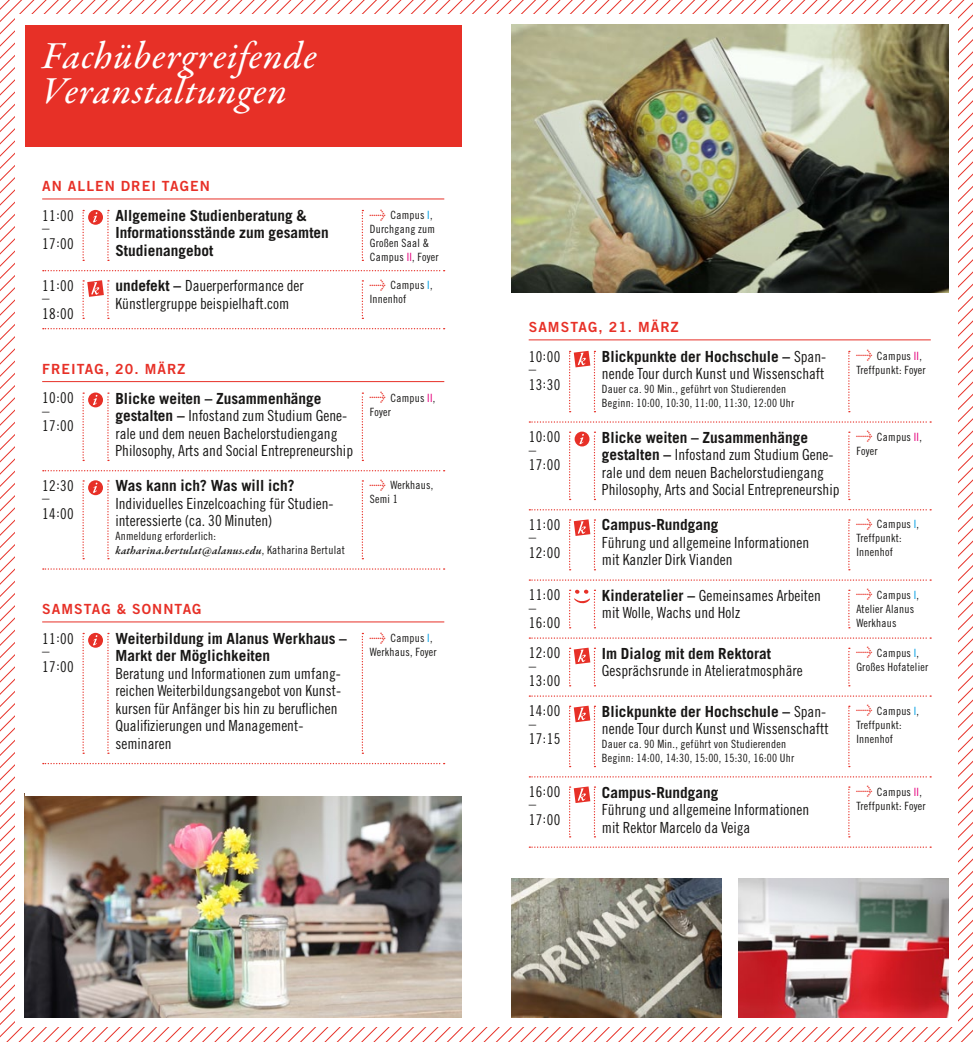
<style>
.page{position:relative;width:973px;height:1042px;background:#fff}
.page>*{position:absolute;margin:0;border:0;box-sizing:border-box;transform-origin:0 0}
.t1{font:38.5px/35px "Garamond Premr Pro Med It";letter-spacing:.02em;color:#fff}
.t2{font:15.4px/17.5px "Trade Gothic LT Std Cn 18";color:#181716}
.t3{font:700 15.4px/17.5px "Trade Gothic LT Std";color:#181716}
.t4{font:14.88px/12.2px "Trade Gothic LT Std Cn 18";letter-spacing:.035em;color:#181716}
.t5{font:14px "Trade Gothic LT Std Bd 2";letter-spacing:.075em;color:#e73027}
.t6{font:11.38px/14px "Trade Gothic LT Std Cn 18";letter-spacing:.02em;color:#181716}
.t7{font:italic 600 11.38px "Garamond Premr Pro";letter-spacing:.02em;color:#181716}
.s1{color:#009ee3}
.s2{color:#e5007c}
.s3{font-family:"Trade Gothic LT Std";font-weight:700}
.s4{font-family:"Trade Gothic LT Std Cn 18";font-weight:400;font-style:normal}
.s5{font-family:"Trade Gothic LT Std Cn 18";font-weight:400}
</style>
<div class="page">
<img style="left:25px;top:796px;width:436px;height:221px">
<img style="left:511px;top:25px;width:18px;height:268px">
<img style="left:511px;top:878px;width:18px;height:139px">
<div style="left:25px;top:25px;width:436px;height:121px;background:#e73027"></div>
<hr style="left:42px;top:198px;width:402px;height:1px;background:#e73027">
<svg style="left:43px;top:270px;width:401px;height:1px"></svg>
<svg style="left:43px;top:328px;width:401px;height:1px"></svg>
<hr style="left:42px;top:381px;width:402px;height:1px;background:#e73027">
<svg style="left:43px;top:470px;width:401px;height:1px"></svg>
<svg style="left:43px;top:568px;width:401px;height:2px"></svg>
<hr style="left:42px;top:621px;width:402px;height:1px;background:#e73027">
<svg style="left:43px;top:763px;width:401px;height:1px"></svg>
<svg style="left:361px;top:210px;width:2px;height:51px"></svg>
<svg style="left:82px;top:210px;width:27px;height:51px"></svg>
<svg style="left:361px;top:280px;width:2px;height:39px"></svg>
<svg style="left:82px;top:280px;width:27px;height:39px"></svg>
<svg style="left:361px;top:392px;width:2px;height:69px"></svg>
<svg style="left:82px;top:392px;width:27px;height:69px"></svg>
<svg style="left:361px;top:480px;width:2px;height:79px"></svg>
<svg style="left:82px;top:480px;width:27px;height:79px"></svg>
<svg style="left:361px;top:633px;width:2px;height:121px"></svg>
<svg style="left:82px;top:633px;width:27px;height:121px"></svg>
<hr style="left:528px;top:339px;width:402px;height:1px;background:#e73027">
<img style="left:529px;top:0;width:443px;height:1042px">
<h1 class="t1" style="left:42px;top:40px;width:276px">Fachübergreifende<br>Veranstaltungen</h1>
<p class="t5" style="left:42px;top:177px;width:169px">AN ALLEN DREI TAGEN</p>
<p class="t4" style="left:42px;top:209px;width:33px">11:00 –</p>
<p class="t4" style="left:42px;top:237px;width:33px">17:00</p>
<p class="t3" style="left:115px;top:206px;width:215px">Allgemeine Studienberatung &amp;<br>Informationsstände zum gesamten<br>Studienangebot</p>
<p class="t6" style="left:370px;top:208px;width:70px;text-indent:21px">Campus <span class="s1">I</span>,<br>Durchgang zum<br>Großen Saal &amp;<br>Campus <span class="s2">II</span>, Foyer</p>
<p class="t4" style="left:42px;top:279px;width:33px">11:00 –</p>
<p class="t4" style="left:42px;top:307px;width:33px">18:00</p>
<p class="t2" style="left:115px;top:277px;width:190px"><span class="s3">undefekt –</span> Dauerperformance der<br>Künstlergruppe beispielhaft.com</p>
<p class="t6" style="left:370px;top:278px;width:64px;text-indent:21px">Campus <span class="s1">I</span>,<br>Innenhof</p>
<p class="t5" style="left:42px;top:360px;width:144px">FREITAG, 20. MÄRZ</p>
<p class="t4" style="left:42px;top:392px;width:33px">10:00 –</p>
<p class="t4" style="left:42px;top:420px;width:33px">17:00</p>
<p class="t3" style="left:115px;top:389px;width:208px">Blicke weiten – Zusammenhänge</p>
<p class="t2" style="left:115px;top:407px;width:239px"><span class="s3">gestalten –</span> Infostand zum Studium Gene&shy;rale und dem neuen Bachelorstudiengang<br>Philosophy, Arts and Social Entrepreneurship</p>
<p class="t4" style="left:42px;top:479px;width:33px">12:30 –</p>
<p class="t4" style="left:42px;top:507px;width:33px">14:00</p>
<p class="t3" style="left:115px;top:477px;width:180px">Was kann ich? Was will ich?</p>
<p class="t2" style="left:115px;top:494px;width:220px">Individuelles Einzelcoaching für Studien&shy;interessierte (ca. 30 Minuten)</p>
<p class="t6" style="left:115px;top:529px;width:102px">Anmeldung erforderlich:</p>
<p class="t7" style="left:115px;top:544px;width:231px">katharina.bertulat@alanus.edu<span class="s4">, Katharina Bertulat</span></p>
<p class="t6" style="left:370px;top:390px;width:67px;text-indent:21px">Campus <span class="s2">II</span>,<br>Foyer</p>
<p class="t6" style="left:370px;top:478px;width:65px;text-indent:21px">Werkhaus,<br>Semi 1</p>
<p class="t5" style="left:42px;top:600px;width:30px">SAMST</p>
<p class="t5" style="left:92px;top:600px;width:111px">AG &amp; SONNTAG</p>
<p class="t4" style="left:42px;top:632px;width:33px">11:00 –</p>
<p class="t4" style="left:42px;top:660px;width:33px">17:00</p>
<p class="t3" style="left:115px;top:629px;width:233px">Weiterbildung im Alanus Werkhaus –<br>Markt der Möglichkeiten</p>
<p class="t2" style="left:115px;top:664px;width:227px">Beratung und Informationen zum umfang&shy;reichen Weiterbildungsangebot von Kunst&shy;kursen für Anfänger bis hin zu beruflichen Qualifizierungen und Management&shy;seminaren</p>
<p class="t6" style="left:370px;top:631px;width:68px;text-indent:21px">Campus <span class="s1">I</span>,<br>Werkhaus, Foyer</p>
<p class="t5" style="left:528px;top:318px;width:30px">SAMST</p>
<p class="t5" style="left:578px;top:318px;width:102px">AG, 21. MÄRZ</p>
<p class="t4" style="left:528px;top:350px;width:33px">10:00 –</p>
<p class="t4" style="left:528px;top:378px;width:33px">13:30</p>
<p class="t3" style="left:601px;top:347px;width:226px">Blickpunkte der Hochschule – <span class="s5">Span-</span></p>
<p class="t2" style="left:601px;top:365px;width:224px">nende Tour durch Kunst und Wissenschaft</p>
<p class="t6" style="left:601px;top:382px;width:194px">Dauer ca. 90 Min., geführt von Studierenden<br>Beginn: 10:00, 10:30, 11:00, 11:30, 12:00 Uhr</p>
<p class="t4" style="left:528px;top:431px;width:33px">10:00 –</p>
<p class="t4" style="left:528px;top:459px;width:33px">17:00</p>
<p class="t4" style="left:528px;top:518px;width:33px">11:00 –</p>
<p class="t4" style="left:528px;top:546px;width:33px">12:00</p>
<p class="t3" style="left:601px;top:428px;width:208px">Blicke weiten – Zusammenhänge</p>
<p class="t2" style="left:601px;top:446px;width:239px"><span class="s3">gestalten –</span> Infostand zum Studium Gene&shy;rale und dem neuen Bachelorstudiengang<br>Philosophy, Arts and Social Entrepreneurship</p>
<p class="t3" style="left:601px;top:516px;width:118px">Campus-Rundgang</p>
<p class="t2" style="left:601px;top:533px;width:209px">Führung und allgemeine Informationen mit Kanzler Dirk Vianden</p>
<p class="t6" style="left:856px;top:349px;width:71px;text-indent:21px">Campus <span class="s2">II</span>,<br>Treffpunkt: Foyer</p>
<p class="t6" style="left:856px;top:429px;width:67px;text-indent:21px">Campus <span class="s2">II</span>,<br>Foyer</p>
<p class="t6" style="left:856px;top:517px;width:64px;text-indent:21px">Campus <span class="s1">I</span>,<br>Treffpunkt:<br>Innenhof</p>
<p class="t4" style="left:528px;top:589px;width:33px">11:00 –</p>
<p class="t4" style="left:528px;top:617px;width:33px">16:00</p>
<p class="t2" style="left:601px;top:586px;width:220px"><span class="s3">Kinderatelier –</span> Gemeinsames Arbeiten mit Wolle, Wachs und Holz</p>
<p class="t6" style="left:856px;top:587px;width:64px;text-indent:21px">Campus <span class="s1">I</span>,<br>Atelier Alanus<br>Werkhaus</p>
<p class="t4" style="left:528px;top:647px;width:33px">12:00 –</p>
<p class="t4" style="left:528px;top:675px;width:33px">13:00</p>
<p class="t3" style="left:601px;top:644px;width:171px">Im Dialog mit dem Rektorat</p>
<p class="t2" style="left:601px;top:662px;width:202px">Gesprächsrunde in Atelieratmosphäre</p>
<p class="t6" style="left:856px;top:645px;width:73px;text-indent:21px">Campus <span class="s1">I</span>,<br>Großes Hofatelier</p>
<p class="t4" style="left:528px;top:705px;width:33px">14:00 –</p>
<p class="t4" style="left:528px;top:733px;width:33px">17:15</p>
<p class="t3" style="left:601px;top:702px;width:226px">Blickpunkte der Hochschule – <span class="s5">Span-</span></p>
<p class="t2" style="left:601px;top:720px;width:228px">nende Tour durch Kunst und Wissenschaftt</p>
<p class="t6" style="left:601px;top:737px;width:194px">Dauer ca. 90 Min., geführt von Studierenden<br>Beginn: 14:00, 14:30, 15:00, 15:30, 16:00 Uhr</p>
<p class="t6" style="left:856px;top:703px;width:64px;text-indent:21px">Campus <span class="s1">I</span>,<br>Treffpunkt:<br>Innenhof</p>
<p class="t4" style="left:528px;top:785px;width:33px">16:00 –</p>
<p class="t4" style="left:528px;top:813px;width:33px">17:00</p>
<p class="t3" style="left:601px;top:783px;width:118px">Campus-Rundgang</p>
<p class="t2" style="left:601px;top:800px;width:209px">Führung und allgemeine Informationen mit Rektor Marcelo da Veiga</p>
<p class="t6" style="left:856px;top:784px;width:71px;text-indent:21px">Campus <span class="s2">II</span>,<br>Treffpunkt: Foyer</p>
</div>
